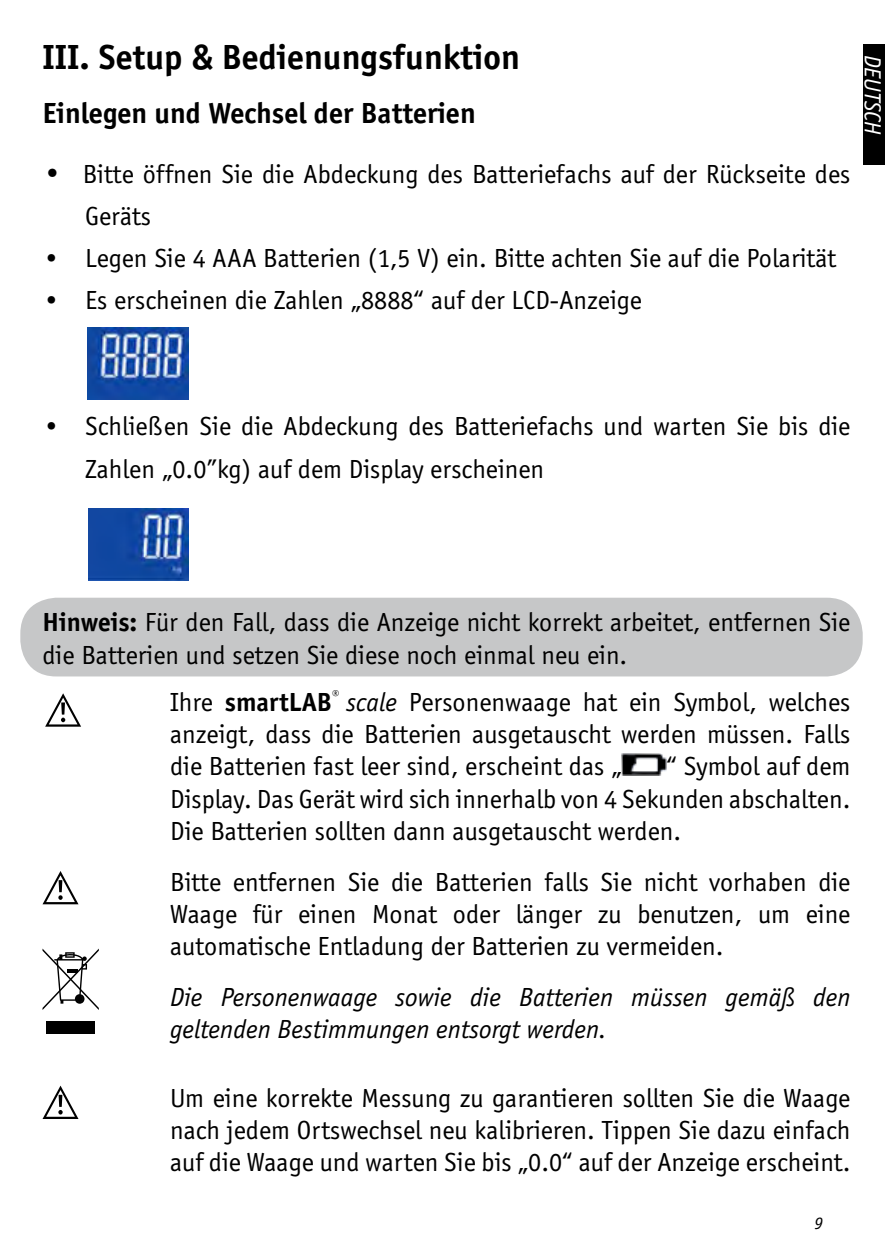
<style>
.page{position:relative;width:893px;height:1259px;background:#fff}
.page>*{position:absolute;margin:0;border:0;box-sizing:border-box;transform-origin:0 0}
.t1{font:700 36px "Officina Sans";color:#000}
.t2{font:700 30px "Officina Sans";color:#000}
.t3{font:27px/32.4px "Officina Sans";color:#000;text-align:justify}
.t4{font:italic 27px/32.4px "Officina Sans";color:#000}
.t5{font:italic 24px "Officina Sans";color:#fff}
.t6{font:italic 18px "Officina Sans";color:#000}
.s1{font-size:30px}
.s2{font-weight:700}
.s3{font-style:italic}
</style>
<div class="page">
<div style="left:863px;top:44px;width:21px;height:121px;background:#000"></div>
<div style="left:20px;top:598px;width:843px;height:78px;background:#c6c7c8;border-radius:36px"></div>
<img style="left:622px;top:753px;width:44px;height:22px">
<div style="left:47px;top:1021px;width:48px;height:13px;background:#000"></div>
<svg style="left:43px;top:948px;width:56px;height:62px"></svg>
<svg style="left:45px;top:693px;width:36px;height:33px"></svg>
<svg style="left:43px;top:871px;width:36px;height:33px"></svg>
<img style="left:88px;top:328px;width:100px;height:72px">
<img style="left:88px;top:509px;width:100px;height:72px">
<svg style="left:43px;top:1085px;width:36px;height:34px"></svg>
<h1 class="t1" style="left:43px;top:36px;width:479px">III. Setup &amp; Bedienungsfunktion</h1>
<p class="t2" style="left:43px;top:95px;width:435px">Einlegen und Wechsel der Batterien</p>
<p class="t3" style="left:85px;top:154px;width:767px;line-height:42px;text-indent:-43px"><span class="s1">•</span> Bitte öffnen Sie die Abdeckung des Batteriefachs auf der Rückseite des<br>Geräts</p>
<p class="t3" style="left:43px;top:243px;width:795px">• Legen Sie 4 AAA Batterien (1,5 V) ein. Bitte achten Sie auf die Polarität</p>
<p class="t3" style="left:43px;top:285px;width:601px">• Es erscheinen die Zahlen „8888“ auf der LCD-Anzeige</p>
<p class="t5" style="left:886px;top:55px;width:81px;rotate:90deg">DEUTSCH</p>
<p class="t3" style="left:85px;top:406px;width:767px;line-height:42px;text-indent:-43px">• Schließen Sie die Abdeckung des Batteriefachs und warten Sie bis die<br>Zahlen „0.0”kg) auf dem Display erscheinen</p>
<p class="t3" style="left:43px;top:606px;width:809px"><span class="s2">Hinweis:</span> Für den Fall, dass die Anzeige nicht korrekt arbeitet, entfernen Sie die Batterien und setzen Sie diese noch einmal neu ein.</p>
<p class="t3" style="left:170px;top:685px;width:682px">Ihre <span class="s2">smartLAB</span><sup>®</sup> <span class="s3">scale</span> Personenwaage hat ein Symbol, welches anzeigt, dass die Batterien ausgetauscht werden müssen. Falls die Batterien fast leer sind, erscheint das „</p>
<p class="t3" style="left:170px;top:750px;width:682px;text-indent:496px">“ Symbol auf dem Display. Das Gerät wird sich innerhalb von 4 Sekunden abschalten.<br>Die Batterien sollten dann ausgetauscht werden.</p>
<p class="t3" style="left:170px;top:865px;width:682px">Bitte entfernen Sie die Batterien falls Sie nicht vorhaben die Waage für einen Monat oder länger zu benutzen, um eine automatische Entladung der Batterien zu vermeiden.</p>
<p class="t4" style="left:170px;top:981px;width:682px">Die Personenwaage sowie die Batterien müssen gemäß den geltenden Bestimmungen entsorgt werden.</p>
<p class="t3" style="left:170px;top:1081px;width:682px">Um eine korrekte Messung zu garantieren sollten Sie die Waage nach jedem Ortswechsel neu kalibrieren. Tippen Sie dazu einfach auf die Waage und warten Sie bis „0.0“ auf der Anzeige erscheint.</p>
<p class="t6" style="left:814px;top:1213px;width:10px">9</p>
</div>
